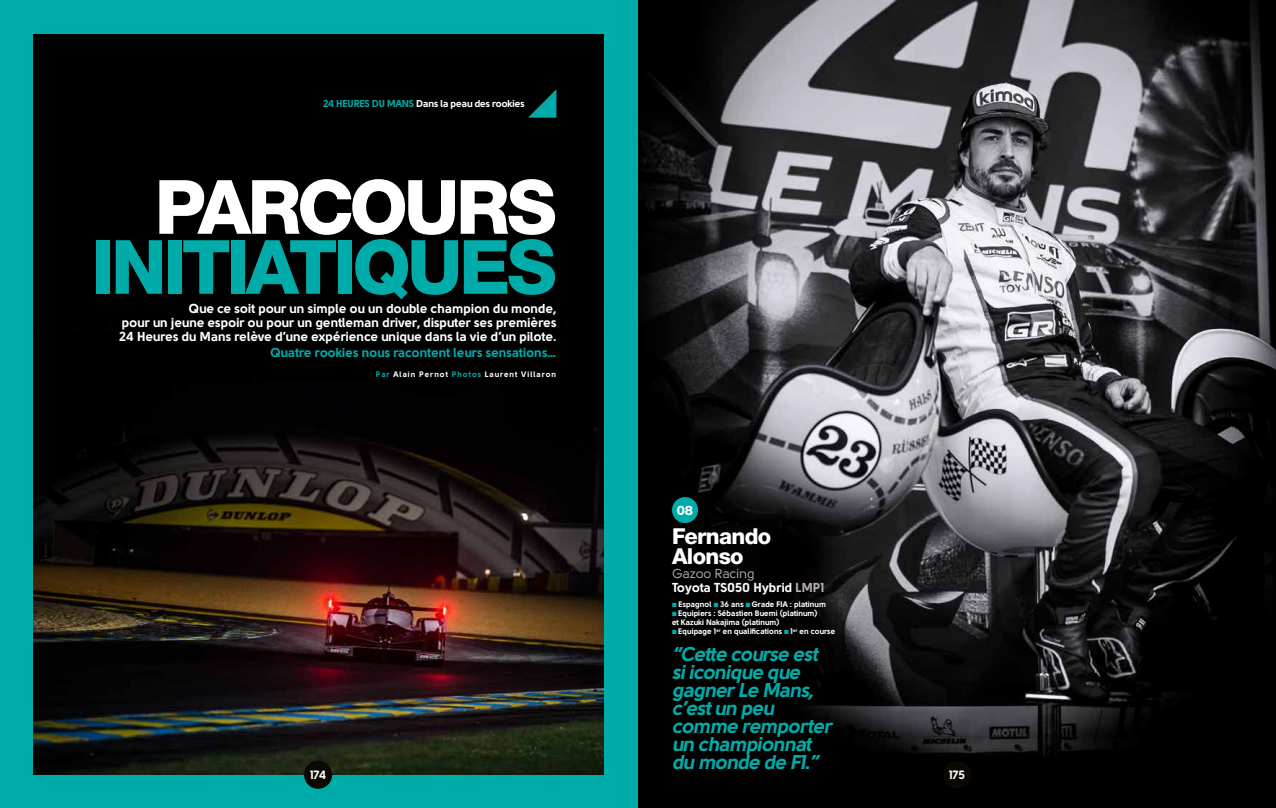
<style>
.page{position:relative;width:1276px;height:808px;background:#fff}
.page>*{position:absolute;margin:0;border:0;box-sizing:border-box;transform-origin:0 0}
.t1{font:800 75px "Helvetica Neue LT Std";letter-spacing:-.05em;color:#00aca9}
.t2{font:800 75px "Helvetica Neue LT Std";letter-spacing:-.055em;color:#fff}
.t3{font:800 22px/20px "Helvetica Neue LT Std";letter-spacing:-.035em;color:#fff}
.t4{font:italic 700 20px/18px "Solomon Sans";letter-spacing:-.235em;color:#00aca9}
.t5{font:800 13.1px "Helvetica Neue LT Std";color:#fff}
.t6{font:700 13px/14px "Solomon Sans";letter-spacing:-.01em;color:#fff}
.t7{font:700 13px "Solomon Sans";letter-spacing:-.01em;color:#00aca9}
.t8{font:700 12px "Solomon Sans";letter-spacing:-.01em;color:#fff}
.t9{font:700 10px "Solomon Sans";letter-spacing:-.03em;color:#fff}
.t10{font:700 8px/9px "Solomon Sans";letter-spacing:-.01em;color:#fff}
.t11{font:700 8px "Solomon Sans";letter-spacing:.1em;color:#fff}
.s1{color:#00aca9}
.s2{font-weight:400;color:#b5aeac}
.s3{color:#b5aeac}
</style>
<div class="page">
<div style="left:0;top:0;width:638px;height:808px;background:#00aca9"></div>
<img style="left:34px;top:34px;width:570px;height:741px">
<img style="left:638px;top:0;width:638px;height:808px">
<svg style="left:528px;top:89px;width:28px;height:29px"></svg>
<div style="left:672px;top:497px;width:26px;height:26px;background:#00aca9;border-radius:50%"></div>
<div style="left:304px;top:761px;width:28px;height:28px;background:#0c0802;border-radius:50%"></div>
<div style="left:943px;top:761px;width:28px;height:28px;background:#0c0802;border-radius:50%"></div>
<p class="t9" style="left:323px;top:98px;width:203px"><span class="s1">24 Heures du Mans</span> Dans la peau des rookies</p>
<h1 class="t2" style="left:155px;top:162px;width:404px">PARCOURS</h1>
<h1 class="t1" style="left:91px;top:222px;width:467px">INITIATIQUES</h1>
<p class="t6" style="left:119px;top:301px;width:439px;text-align:justify;text-indent:70px">Que ce soit pour un simple ou un double champion du monde, pour un jeune espoir ou pour un gentleman driver, disputer ses premières 24 Heures du Mans relève d’une expérience unique dans la vie d’un pilote.</p>
<p class="t7" style="left:270px;top:344px;width:288px">Quatre rookies nous racontent leurs sensations…</p>
<p class="t11" style="left:376px;top:369px;width:182px"><span class="s1">Par</span> Alain Pernot <span class="s1">Photos</span> Laurent Villaron</p>
<p class="t5" style="left:677px;top:502px;width:18px">08</p>
<h2 class="t3" style="left:672px;top:526px;width:101px">FERNANDO<br>ALONSO</h2>
<p class="t6" style="left:672px;top:567px;width:154px"><span class="s2">Gazoo Racing<br></span>Toyota TS050 Hybrid <span class="s3">LMP1</span></p>
<p class="t10" style="left:672px;top:600px;width:156px"><span class="s1">■</span> Espagnol <span class="s1">■</span> 36 ans <span class="s1">■</span> Grade FIA : platinum</p>
<p class="t10" style="left:672px;top:609px;width:147px"><span class="s1">■</span> Equipiers : Sébastien Buemi (platinum) et Kazuki Nakajima (platinum)</p>
<p class="t10" style="left:672px;top:627px;width:165px"><span class="s1">■</span> Equipage 1<sup>er</sup> en qualifications <span class="s1">■</span> 1<sup>er</sup> en course</p>
<h3 class="t4" style="left:672px;top:645px;width:166px">‘‘Cette course est siiconique que gagnerLe Mans, c’estun peu comme remporter un championnat du monde de F1.’’</h3>
<p class="t8" style="left:310px;top:767px;width:18px">174</p>
<p class="t8" style="left:949px;top:767px;width:18px">175</p>
</div>
